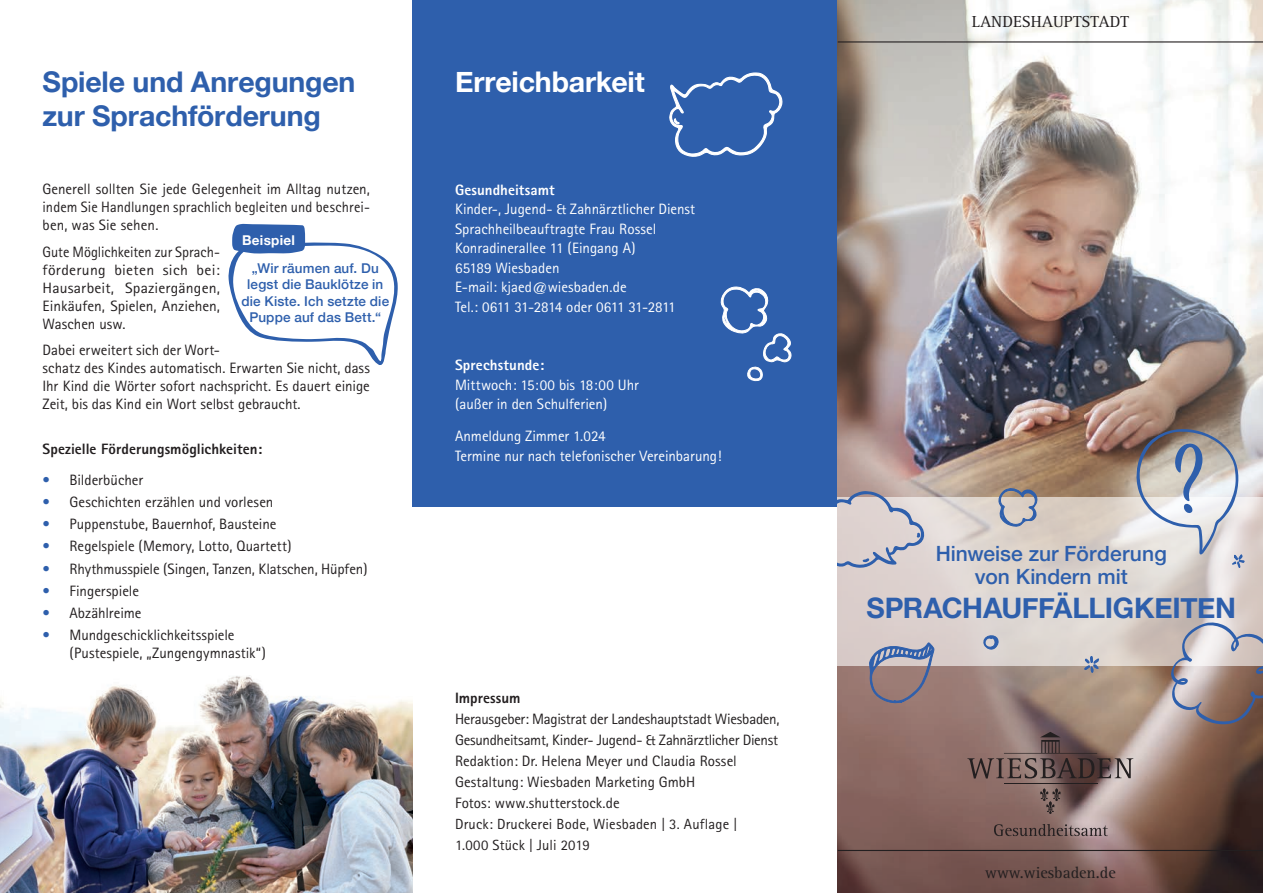
<style>
.page{position:relative;width:1263px;height:893px;background:#fff}
.page>*{position:absolute;margin:0;border:0;box-sizing:border-box;transform-origin:0 0}
.t1{font:700 28.5px "Helvetica Neue";letter-spacing:-.005em;color:#2e5fac}
.t2{font:700 28.5px "Helvetica Neue";letter-spacing:-.005em;color:#fff}
.t3{font:700 28.2px "Helvetica Neue";letter-spacing:-.01em;color:#2e5fac}
.t4{font:500 21px/22.5px "Helvetica Neue";color:#2e5fac;text-align:center}
.t5{font:16.5px "Rotis Serif";color:#231f20}
.t6{font:15px/18px "Rotis Sans Serif";color:#231f20}
.t7{font:15px/19.5px "Rotis Sans Serif";color:#fff}
.t8{font:15px/18px "Rotis Sans Serif";color:#231f20;text-align:justify;scale:.96 1}
.t9{font:800 15px "Rotis Sans Serif";letter-spacing:.005em;color:#231f20}
.t10{font:800 15px "Rotis Sans Serif";letter-spacing:.005em;color:#fff}
.t11{font:14.7px/21px "Rotis Sans Serif";letter-spacing:.01em;color:#231f20}
.t12{font:500 13.5px/16.5px "Helvetica Neue";letter-spacing:.01em;color:#2e5fac;text-align:center}
.t13{font:700 13.5px "Helvetica Neue";letter-spacing:.02em;color:#fff}
.s1{color:#2e5fac}
</style>
<div class="page">
<div style="left:412px;top:0;width:426px;height:506px;background:#2e5fac"></div>
<img style="left:0;top:675px;width:412px;height:218px">
<img style="left:838px;top:0;width:425px;height:893px">
<svg style="left:720px;top:286px;width:72px;height:95px"></svg>
<svg style="left:228px;top:224px;width:170px;height:141px"></svg>
<svg style="left:838px;top:497px;width:425px;height:169px;background:#dbd2cd"></svg>
<svg style="left:983px;top:634px;width:19px;height:17px"></svg>
<svg style="left:869px;top:642px;width:65px;height:62px;background:#928794"></svg>
<svg style="left:1165px;top:622px;width:98px;height:102px;background:#aea1a0"></svg>
<svg style="left:1084px;top:648px;width:16px;height:25px"></svg>
<svg style="left:838px;top:490px;width:88px;height:78px;background:#c8c3c9"></svg>
<svg style="left:998px;top:487px;width:41px;height:41px;background:#ababb1"></svg>
<svg style="left:669px;top:72px;width:113px;height:85px"></svg>
<hr style="left:1004px;top:783px;width:93px;height:1px;background:#231f20">
<svg style="left:967px;top:732px;width:166px;height:46px;background:#7a645f"></svg>
<svg style="left:1040px;top:788px;width:21px;height:26px"></svg>
<svg style="left:994px;top:824px;width:114px;height:12px"></svg>
<hr style="left:838px;top:850px;width:425px;height:1px;background:#231f20">
<hr style="left:838px;top:41px;width:425px;height:2px;background:#231f20">
<svg style="left:1135px;top:428px;width:110px;height:143px;background:#c9c6c5"></svg>
<h1 class="t1" style="left:43px;top:59px;width:314px">Spiele und Anregungen</h1>
<h1 class="t2" style="left:455px;top:59px;width:191px">Erreichbarkeit</h1>
<h1 class="t1" style="left:43px;top:94px;width:280px">zur Sprachförderung</h1>
<p class="t6" style="left:43px;top:180px;width:329px;text-align:justify">Generell sollten Sie jede Gelegenheit im Alltag nutzen, indem Sie Handlungen sprachlich begleiten und beschrei&shy;ben, was Sie sehen.</p>
<p class="t8" style="left:43px;top:243px;width:186px">Gute Möglichkeiten zur Sprach&shy;förderung bieten sich bei:<br>Hausarbeit, Spaziergängen, Einkäufen, Spielen, Anziehen, Waschen usw.</p>
<p class="t6" style="left:43px;top:341px;width:329px">Dabei erweitert sich der Wort-<br>schatz des Kindes automatisch. Erwarten Sie nicht, dass Ihr Kind die Wörter sofort nachspricht. Es dauert einige Zeit, bis das Kind ein Wort selbst gebraucht.</p>
<p class="t9" style="left:43px;top:439px;width:221px">Spezielle Förderungsmöglichkeiten:</p>
<p class="t6" style="left:43px;top:470px;width:102px"><span class="s1">•</span> Bilderbücher</p>
<p class="t6" style="left:43px;top:493px;width:232px"><span class="s1">•</span> Geschichten erzählen und vorlesen</p>
<p class="t6" style="left:43px;top:515px;width:236px"><span class="s1">•</span> Puppenstube, Bauernhof, Bausteine</p>
<p class="t6" style="left:43px;top:537px;width:251px"><span class="s1">•</span> Regelspiele (Memory, Lotto, Quartett)</p>
<p class="t6" style="left:43px;top:559px;width:327px"><span class="s1">•</span> Rhythmusspiele (Singen, Tanzen, Klatschen, Hüpfen)</p>
<p class="t6" style="left:43px;top:582px;width:98px"><span class="s1">•</span> Fingerspiele</p>
<p class="t6" style="left:43px;top:604px;width:101px"><span class="s1">•</span> Abzählreime</p>
<p class="t6" style="left:70px;top:626px;width:198px;text-indent:-27px"><span class="s1">•</span> Mundgeschicklichkeitsspiele (Pustespiele, „Zungengymnastik“)</p>
<p class="t13" style="left:242px;top:229px;width:54px">Beispiel</p>
<p class="t12" style="left:241px;top:259px;width:149px">„Wir räumen auf. Du legst die Bauklötze in die Kiste. Ich setzte die<br>Puppe auf das Bett.“</p>
<p class="t10" style="left:455px;top:180px;width:101px">Gesundheitsamt</p>
<p class="t7" style="left:455px;top:199px;width:242px">Kinder-, Jugend- &amp; Zahnärztlicher Dienst<br>Sprachheilbeauftragte Frau Rossel<br>Konradinerallee 11 (Eingang A)<br>65189 Wiesbaden<br>E-mail: kjaed@wiesbaden.de<br>Tel.: 0611 31-2814 oder 0611 31-2811</p>
<p class="t10" style="left:455px;top:355px;width:91px">Sprechstunde:</p>
<p class="t7" style="left:455px;top:375px;width:185px">Mittwoch: 15:00 bis 18:00 Uhr (außer in den Schulferien)</p>
<p class="t7" style="left:455px;top:426px;width:268px">Anmeldung Zimmer 1.024<br>Termine nur nach telefonischer Vereinbarung!</p>
<p class="t9" style="left:455px;top:689px;width:67px">Impressum</p>
<p class="t6" style="left:455px;top:709px;width:326px;line-height:21px">Herausgeber: Magistrat der Landeshauptstadt Wiesbaden, Gesundheitsamt, Kinder- Jugend- &amp; Zahnärztlicher Dienst Redaktion: Dr. Helena Meyer und Claudia Rossel Gestaltung: Wiesbaden Marketing GmbH<br>Fotos: www.shutterstock.de</p>
<p class="t11" style="left:455px;top:814px;width:284px">Druck: Druckerei Bode, Wiesbaden | 3. Auflage |<br>1.000 Stück | Juli 2019</p>
<p class="t5" style="left:972px;top:12px;width:159px">LANDESHAUPTSTADT</p>
<h3 class="t4" style="left:936px;top:541px;width:233px">Hinweise zur Förderung von Kindern mit</h3>
<h2 class="t3" style="left:866px;top:586px;width:371px">SPRACHAUFFÄLLIGKEITEN</h2>
<p class="t5" style="left:985px;top:863px;width:132px">www.wiesbaden.de</p>
</div>
